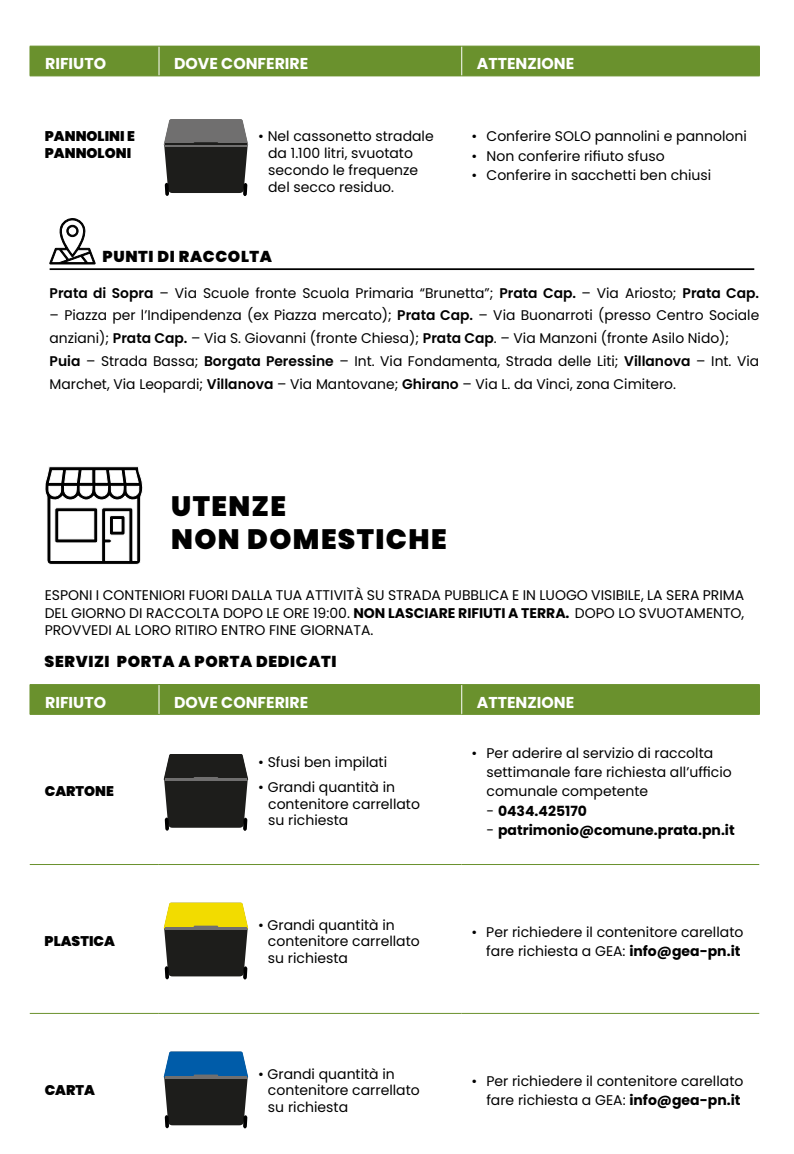
<style>
.page{position:relative;width:794px;height:1154px;background:#fff}
.page>*{position:absolute;margin:0;border:0;box-sizing:border-box;transform-origin:0 0}
.t1{font:900 28px/33.6px "Poppins";letter-spacing:.05em;color:#000}
.t2{font:700 15.75px "Poppins";color:#fff}
.t3{font:900 15.75px "Poppins";letter-spacing:.04em;color:#000}
.t4{font:14px/16.8px "Poppins";color:#000}
.t5{font:700 14px "Poppins";color:#000}
.t6{font:900 14px/16.8px "Poppins";color:#000}
.s1{font-weight:600}
.s2{font-weight:700}
.s3{font-weight:400}
</style>
<div class="page">
<div style="left:31px;top:685px;width:728px;height:29px;background:#6a912d"></div>
<div style="left:159px;top:684px;width:303px;height:30px;background:#6a912d"></div>
<hr style="left:159px;top:684px;width:1px;height:30px;background:#fff">
<hr style="left:461px;top:684px;width:1px;height:30px;background:#fff">
<hr style="left:30px;top:684px;width:129px;height:1px;background:#6a912d">
<hr style="left:30px;top:684px;width:1px;height:30px;background:#6a912d">
<hr style="left:159px;top:684px;width:303px;height:1px;background:#6a912d">
<hr style="left:462px;top:684px;width:297px;height:1px;background:#6a912d">
<hr style="left:759px;top:684px;width:1px;height:30px;background:#6a912d">
<hr style="left:30px;top:714px;width:129px;height:1px;background:#6a912d">
<hr style="left:159px;top:714px;width:303px;height:1px;background:#6a912d">
<hr style="left:462px;top:714px;width:297px;height:1px;background:#6a912d">
<div style="left:31px;top:47px;width:728px;height:29px;background:#6a912d"></div>
<div style="left:159px;top:46px;width:303px;height:30px;background:#6a912d"></div>
<hr style="left:159px;top:46px;width:1px;height:30px;background:#fff">
<hr style="left:461px;top:46px;width:1px;height:30px;background:#fff">
<hr style="left:30px;top:46px;width:129px;height:1px;background:#6a912d">
<hr style="left:30px;top:46px;width:1px;height:30px;background:#6a912d">
<hr style="left:159px;top:46px;width:303px;height:1px;background:#6a912d">
<hr style="left:462px;top:46px;width:297px;height:1px;background:#6a912d">
<hr style="left:759px;top:46px;width:1px;height:30px;background:#6a912d">
<hr style="left:30px;top:76px;width:129px;height:1px;background:#6a912d">
<hr style="left:159px;top:76px;width:303px;height:1px;background:#6a912d">
<hr style="left:462px;top:76px;width:297px;height:1px;background:#6a912d">
<hr style="left:30px;top:864px;width:129px;height:1px;background:#6a912d">
<hr style="left:159px;top:864px;width:302px;height:1px;background:#6a912d">
<hr style="left:461px;top:864px;width:298px;height:1px;background:#6a912d">
<hr style="left:30px;top:1013px;width:129px;height:1px;background:#6a912d">
<hr style="left:159px;top:1013px;width:302px;height:1px;background:#6a912d">
<hr style="left:461px;top:1013px;width:298px;height:1px;background:#6a912d">
<svg style="left:164px;top:902px;width:84px;height:77px;background:#706a26"></svg>
<hr style="left:165px;top:927px;width:81px;height:3px;background:#706f6f">
<hr style="left:194px;top:925px;width:23px;height:2px;background:#706f6f">
<svg style="left:164px;top:1051px;width:84px;height:77px;background:#28445a"></svg>
<hr style="left:165px;top:1076px;width:81px;height:2px;background:#706f6f">
<hr style="left:194px;top:1074px;width:23px;height:2px;background:#706f6f">
<svg style="left:164px;top:754px;width:84px;height:76px;background:#30302f"></svg>
<svg style="left:164px;top:119px;width:84px;height:77px;background:#494847"></svg>
<hr style="left:165px;top:144px;width:81px;height:3px;background:#706f6f">
<hr style="left:165px;top:144px;width:81px;height:1px;background:#1d1d1b">
<hr style="left:194px;top:142px;width:23px;height:2px;background:#1d1d1b">
<svg style="left:45px;top:466px;width:98px;height:99px"></svg>
<svg style="left:49px;top:218px;width:47px;height:46px"></svg>
<hr style="left:50px;top:268px;width:704px;height:2px;background:#000">
<p class="t2" style="left:45px;top:55px;width:62px">RIFIUTO</p>
<p class="t2" style="left:174px;top:55px;width:136px">DOVE CONFERIRE</p>
<p class="t2" style="left:477px;top:55px;width:99px">ATTENZIONE</p>
<p class="t6" style="left:45px;top:128px;width:91px">PANNOLINI E<br>PANNOLONI</p>
<p class="t4" style="left:268px;top:128px;width:167px;text-indent:-10px">• Nel cassonetto stradale da 1.100 litri, svuotato secondo le frequenze del secco residuo.</p>
<p class="t4" style="left:471px;top:128px;width:277px">• Conferire SOLO pannolini e pannoloni</p>
<p class="t4" style="left:471px;top:147px;width:194px">• Non conferire rifiuto sfuso</p>
<p class="t4" style="left:471px;top:166px;width:241px">• Conferire in sacchetti ben chiusi</p>
<p class="t3" style="left:103px;top:247px;width:171px">PUNTI DI RACCOLTA</p>
<p class="t4" style="left:50px;top:284px;width:711px"><span class="s1">Prata di Sopra</span> – Via Scuole fronte Scuola Primaria “Brunetta”; <span class="s1">Prata Cap.</span> – Via Ariosto; <span class="s1">Prata Cap.</span></p>
<p class="t4" style="left:50px;top:304px;width:711px;line-height:22.8px">– Piazza per l’Indipendenza (ex Piazza mercato); <span class="s1">Prata Cap.</span> – Via Buonarroti (presso Centro Sociale anziani); <span class="s1">Prata Cap.</span> – Via S. Giovanni (fronte Chiesa); <span class="s1">Prata Cap</span>. – Via Manzoni (fronte Asilo Nido); <span class="s1">Puia</span> – Strada Bassa; <span class="s1">Borgata Peressine</span> – Int. Via Fondamenta, Strada delle Liti; <span class="s1">Villanova</span> – Int. Via Marchet, Via Leopardi; <span class="s1">Villanova</span> – Via Mantovane; <span class="s1">Ghirano</span> – Via L. da Vinci, zona Cimitero.</p>
<h1 class="t1" style="left:171px;top:489px;width:277px">UTENZE<br>NON DOMESTICHE</h1>
<p class="t4" style="left:45px;top:586px;width:701px;line-height:17.5px;text-align:justify">ESPONI I CONTENIORI FUORI DALLA TUA ATTIVITÀ SU STRADA PUBBLICA E IN LUOGO VISIBILE, LA SERA PRIMA DEL GIORNO DI RACCOLTA DOPO LE ORE 19:00. <span class="s2">NON LASCIARE RIFIUTI A TERRA.</span> DOPO LO SVUOTAMENTO, PROVVEDI AL LORO RITIRO ENTRO FINE GIORNATA.</p>
<p class="t3" style="left:45px;top:652px;width:293px">SERVIZI PORTA A PORTA DEDICATI</p>
<p class="t2" style="left:45px;top:693px;width:62px">RIFIUTO</p>
<p class="t2" style="left:174px;top:693px;width:136px">DOVE CONFERIRE</p>
<p class="t2" style="left:477px;top:693px;width:99px">ATTENZIONE</p>
<p class="t6" style="left:45px;top:783px;width:71px">CARTONE</p>
<p class="t6" style="left:45px;top:933px;width:72px">PLASTICA</p>
<p class="t6" style="left:45px;top:1081px;width:52px">CARTA</p>
<p class="t4" style="left:258px;top:754px;width:130px">• Sfusi ben impilati</p>
<p class="t4" style="left:268px;top:778px;width:153px;text-indent:-10px">• Grandi quantità in contenitore carrellato su richiesta</p>
<p class="t4" style="left:486px;top:743px;width:247px;line-height:19.2px;text-indent:-15px">• Per aderire al servizio di raccolta settimanale fare richiesta all’ufficio comunale competente</p>
<p class="t5" style="left:486px;top:802px;width:102px"><span class="s3">-</span> 0434.425170</p>
<p class="t5" style="left:486px;top:821px;width:250px"><span class="s3">-</span> patrimonio@comune.prata.pn.it</p>
<p class="t4" style="left:268px;top:916px;width:153px;text-indent:-10px">• Grandi quantità in contenitore carrellato su richiesta</p>
<p class="t4" style="left:471px;top:922px;width:273px;line-height:19.2px;text-align:right">• Per richiedere il contenitore carellato fare richiesta a GEA: <span class="s2">info@gea-pn.it</span></p>
<p class="t4" style="left:268px;top:1065px;width:153px;text-indent:-10px">• Grandi quantità in contenitore carrellato su richiesta</p>
<p class="t4" style="left:471px;top:1071px;width:273px;line-height:19.2px;text-align:right">• Per richiedere il contenitore carellato fare richiesta a GEA: <span class="s2">info@gea-pn.it</span></p>
</div>
